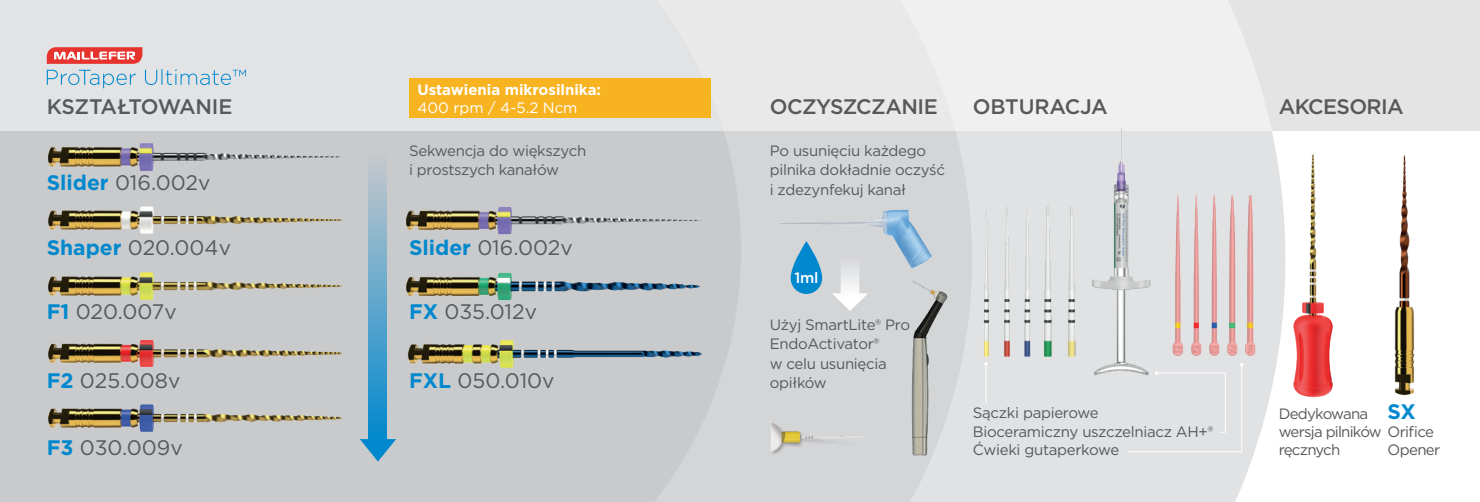
<style>
.page{position:relative;width:1480px;height:502px;background:#fff}
.page>*{position:absolute;margin:0;border:0;box-sizing:border-box;transform-origin:0 0}
.t1{font:21px "Gotham";color:#57585a}
.t2{font:500 21px "Gotham";letter-spacing:-.025em;color:#57585a}
.t3{font:700 21px "Gotham";color:#0088ce}
.t4{font:15px/19.5px "Gotham";letter-spacing:-.02em;color:#57585a}
.t5{font:15px/18px "Gotham";letter-spacing:-.05em;color:#57585a}
.t6{font:700 15px "Gotham";color:#fff}
.t7{font:15px "Gotham";color:#fff}
.t8{font:500 15px "Gotham";color:#fff}
.s1{font-weight:700;color:#0088ce}
</style>
<div class="page">
<div style="left:972px;top:131px;width:308px;height:371px;background:#e1e2e4"></div>
<svg style="left:741px;top:131px;width:231px;height:371px;background:#d5d6d8"></svg>
<div style="left:0;top:131px;width:741px;height:371px;background:#c9cacc"></div>
<div style="left:0;top:0;width:1480px;height:131px;background:#e4e4e5"></div>
<img style="left:1168px;top:190px;width:90px;height:171px">
<div style="left:1127px;top:363px;width:116px;height:89px;background:#e1e2e4"></div>
<hr style="left:985px;top:364px;width:1px;height:39px;background:#fff">
<img style="left:778px;top:203px;width:158px;height:70px">
<img style="left:767px;top:419px;width:108px;height:35px">
<div style="left:409px;top:79px;width:301px;height:39px;background:#f8b321"></div>
<img style="left:396px;top:263px;width:317px;height:45px">
<img style="left:396px;top:197px;width:317px;height:44px">
<img style="left:396px;top:329px;width:317px;height:49px">
<img style="left:1394px;top:155px;width:21px;height:241px">
<img style="left:907px;top:276px;width:44px;height:180px">
<img style="left:1280px;top:154px;width:53px;height:244px">
<img style="left:1085px;top:128px;width:71px;height:251px">
<svg style="left:360px;top:439px;width:36px;height:22px"></svg>
<div style="left:369px;top:153px;width:18px;height:290px;background:linear-gradient(to bottom,#c7c9cc,#0088cd)"></div>
<svg style="left:832px;top:255px;width:36px;height:56px"></svg>
<img style="left:38px;top:134px;width:311px;height:44px">
<img style="left:38px;top:397px;width:311px;height:44px">
<img style="left:38px;top:263px;width:311px;height:45px">
<img style="left:38px;top:197px;width:311px;height:44px">
<img style="left:38px;top:331px;width:311px;height:44px">
<svg style="left:47px;top:47px;width:199px;height:41px"></svg>
<img style="left:980px;top:186px;width:13px;height:180px">
<img style="left:1000px;top:186px;width:14px;height:180px">
<img style="left:1020px;top:186px;width:14px;height:180px">
<img style="left:1040px;top:186px;width:14px;height:180px">
<img style="left:1065px;top:184px;width:13px;height:175px">
<svg style="left:790px;top:241px;width:32px;height:53px"></svg>
<p class="t6" style="left:417px;top:80px;width:185px">Ustawienia mikrosilnika:</p>
<p class="t7" style="left:417px;top:99px;width:162px">400 rpm / 4-5.2 Ncm</p>
<h1 class="t2" style="left:47px;top:93px;width:187px">KSZTAŁTOWANIE</h1>
<h1 class="t2" style="left:770px;top:93px;width:169px">OCZYSZCZANIE</h1>
<h1 class="t2" style="left:1279px;top:93px;width:126px">AKCESORIA</h1>
<h1 class="t2" style="left:973px;top:93px;width:136px">OBTURACJA</h1>
<h1 class="t1" style="left:47px;top:169px;width:165px"><span class="s1">Slider</span> 016.002v</h1>
<h1 class="t1" style="left:47px;top:234px;width:186px"><span class="s1">Shaper</span> 020.004v</h1>
<h1 class="t1" style="left:47px;top:298px;width:131px"><span class="s1">F1</span> 020.007v</h1>
<h1 class="t1" style="left:47px;top:367px;width:135px"><span class="s1">F2</span> 025.008v</h1>
<h1 class="t1" style="left:47px;top:434px;width:138px"><span class="s1">F3</span> 030.009v</h1>
<p class="t4" style="left:409px;top:141px;width:179px">Sekwencja do większych i prostszych kanałów</p>
<h1 class="t1" style="left:409px;top:234px;width:165px"><span class="s1">Slider</span> 016.002v</h1>
<h1 class="t1" style="left:409px;top:298px;width:129px"><span class="s1">FX</span> 035.012v</h1>
<h1 class="t1" style="left:409px;top:367px;width:147px"><span class="s1">FXL</span> 050.010v</h1>
<p class="t4" style="left:770px;top:141px;width:177px">Po usunięciu każdego pilnika dokładnie oczyść i zdezynfekuj kanał</p>
<p class="t8" style="left:794px;top:267px;width:25px">1ml</p>
<p class="t4" style="left:770px;top:314px;width:142px">Użyj SmartLite® Pro<br>EndoActivator®<br>w celu usunięcia opiłków</p>
<p class="t4" style="left:973px;top:402px;width:242px">Sączki papierowe<br>Bioceramiczny uszczelniacz AH+®</p>
<p class="t4" style="left:973px;top:440px;width:148px">Ćwieki gutaperkowe</p>
<h1 class="t3" style="left:1387px;top:397px;width:30px">SX</h1>
<p class="t5" style="left:1387px;top:422px;width:54px;text-indent:-109px">wersja pilników Orifice<br>Opener</p>
<p class="t5" style="left:1279px;top:404px;width:91px">Dedykowana</p>
<p class="t5" style="left:1279px;top:440px;width:63px">ręcznych</p>
</div>
